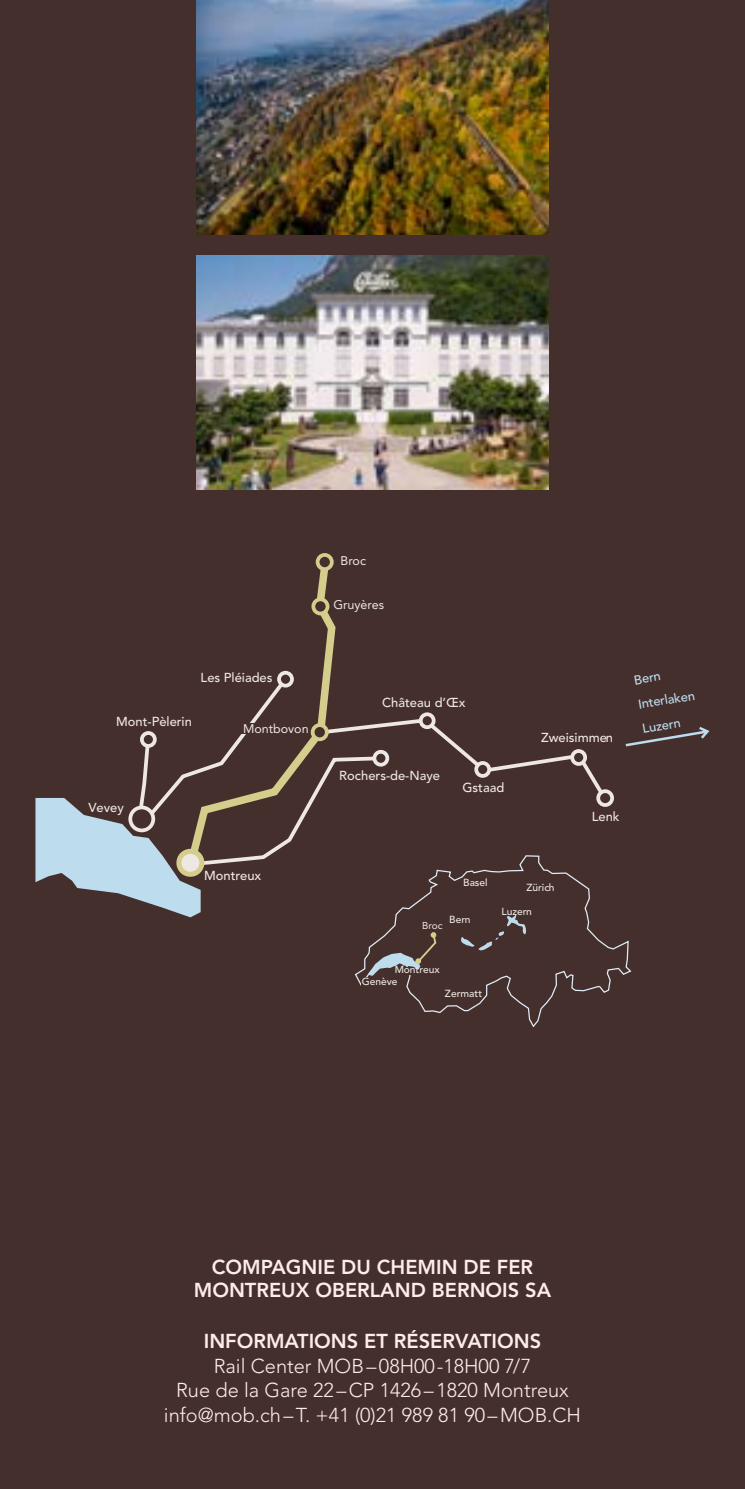
<style>
.page{position:relative;width:745px;height:1489px;background:#fff}
.page>*{position:absolute;margin:0;border:0;box-sizing:border-box;transform-origin:0 0}
.t1{font:300 20px/24.5px "Avenir LT Std";color:#fdede8;text-align:center}
.t2{font:800 20px/22.5px "Avenir LT Std";color:#fdede8;text-align:center}
.t3{font:500 13px "Avenir LT Std";color:#eee7e2}
.t4{font:500 13px/24.8px "Avenir LT Std";color:#bddced}
.t5{font:12.5px "Avenir LT Std";color:#eee7e2}
.t6{font:500 10.25px/11.5px "Avenir LT Std";color:#eee7e2}
.t7{font:10px "Avenir LT Std";color:#eee7e2}
</style>
<div class="page">
<div style="left:0;top:0;width:744px;height:1488px;background:#452f2d"></div>
<img style="left:197px;top:0;width:350px;height:234px">
<img style="left:197px;top:255px;width:350px;height:234px">
<svg style="left:379px;top:716px;width:235px;height:91px"></svg>
<svg style="left:625px;top:726px;width:85px;height:21px"></svg>
<div style="left:418px;top:712px;width:17px;height:17px;border:4px solid #eee7e2;border-radius:50%"></div>
<svg style="left:354px;top:855px;width:278px;height:173px"></svg>
<svg style="left:460px;top:914px;width:66px;height:36px"></svg>
<div style="left:361px;top:976px;width:17px;height:9px;background:#452f2d"></div>
<svg style="left:35px;top:553px;width:344px;height:364px"></svg>
<svg style="left:367px;top:931px;width:70px;height:44px"></svg>
<div style="left:312px;top:725px;width:14px;height:14px;background:#452f2d;border-radius:50%"></div>
<div style="left:310px;top:723px;width:18px;height:18px;border:4px solid #d4cd8c;border-radius:50%"></div>
<div style="left:240px;top:722px;width:15px;height:11px;background:#452f2d"></div>
<p class="t3" style="left:200px;top:670px;width:73px">Les Pléiades</p>
<p class="t3" style="left:116px;top:713px;width:77px">Mont-Pèlerin</p>
<p class="t5" style="left:243px;top:721px;width:67px">Montbovon</p>
<p class="t3" style="left:88px;top:800px;width:37px">Vevey</p>
<p class="t3" style="left:204px;top:868px;width:59px">Montreux</p>
<p class="t5" style="left:340px;top:553px;width:27px">Broc</p>
<p class="t5" style="left:333px;top:597px;width:52px">Gruyères</p>
<p class="t3" style="left:382px;top:694px;width:85px">Château d’Œx</p>
<p class="t3" style="left:339px;top:768px;width:102px">Rochers-de-Naye</p>
<p class="t3" style="left:462px;top:780px;width:43px">Gstaad</p>
<p class="t3" style="left:540px;top:729px;width:73px">Zweisimmen</p>
<p class="t4" style="left:631px;top:668px;width:59px;rotate:-10deg">Bern<br>Interlaken<br>Luzern</p>
<p class="t3" style="left:591px;top:809px;width:29px">Lenk</p>
<p class="t6" style="left:463px;top:876px;width:26px">Basel</p>
<p class="t6" style="left:449px;top:913px;width:23px">Bern</p>
<p class="t7" style="left:422px;top:920px;width:22px">Broc</p>
<p class="t6" style="left:361px;top:964px;width:79px;text-indent:33px">Montreux<br>Genève</p>
<p class="t6" style="left:444px;top:987px;width:39px">Zermatt</p>
<p class="t6" style="left:526px;top:882px;width:30px">Zürich</p>
<p class="t6" style="left:501px;top:905px;width:32px">Luzern</p>
<p class="t2" style="left:194px;top:1256px;width:358px">COMPAGNIE DU CHEMIN DE FER<br>MONTREUX OBERLAND BERNOIS SA</p>
<p class="t2" style="left:204px;top:1329px;width:339px">INFORMATIONS ET RÉSERVATIONS</p>
<p class="t1" style="left:164px;top:1353px;width:418px">Rail Center MOB–08H00-18H00 7/7<br>Rue de la Gare 22–CP 1426–1820 Montreux info@mob.ch–T. +41 (0)21 989 81 90–MOB.CH</p>
</div>
